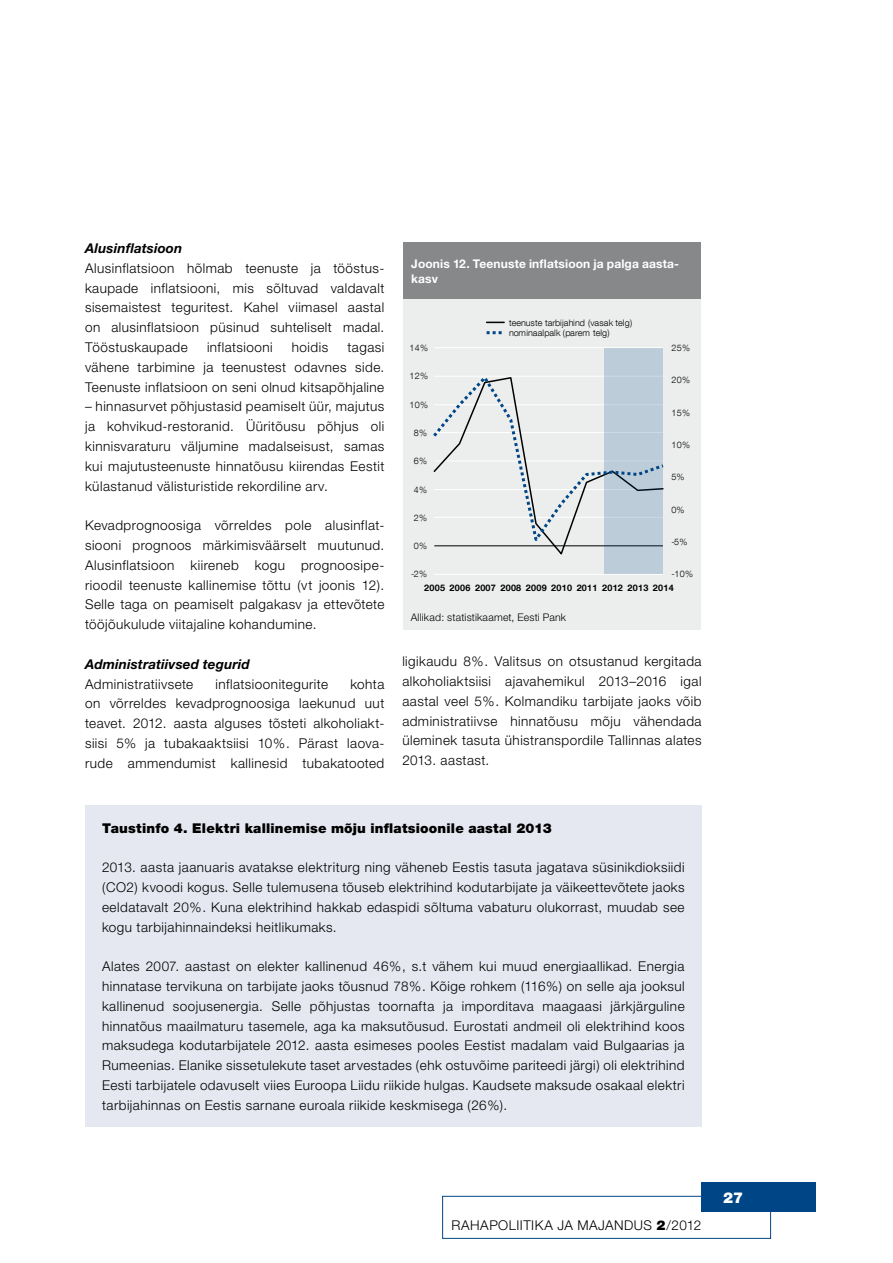
<style>
.page{position:relative;width:893px;height:1263px;background:#fff}
.page>*{position:absolute;margin:0;border:0;box-sizing:border-box;transform-origin:0 0}
.t1{font:900 15px "Helvetica Neue";color:#fff}
.t2{font:300 13.5px/19.8px "Helvetica Neue";letter-spacing:.035em;color:#000;text-align:justify}
.t3{font:900 13.5px "Helvetica Neue";letter-spacing:.015em;color:#000}
.t4{font:italic 700 13.5px "Helvetica Neue";letter-spacing:.01em;color:#000}
.t5{font:700 12px/15px "Helvetica Neue";letter-spacing:.01em;color:#fff}
.t6{font:300 10.5px "Helvetica Neue";letter-spacing:.015em;color:#000}
.t7{font:300 9px/10.4px "Helvetica Neue LT Com";color:#000}
.t8{font:300 9px "Helvetica Neue LT Com";letter-spacing:.02em;color:#000}
.t9{font:700 9px "Helvetica Neue LT Com";letter-spacing:.03em;color:#000}
.s1{font-weight:900}
</style>
<div class="page">
<div style="left:442px;top:1196px;width:329px;height:43px;border:1px solid #004687"></div>
<div style="left:701px;top:1182px;width:114px;height:30px;background:#004687"></div>
<div style="left:403px;top:243px;width:297px;height:387px;background:#eceded"></div>
<hr style="left:434px;top:347px;width:229px;height:1px;background:#fff">
<hr style="left:434px;top:574px;width:229px;height:1px;background:#fff">
<svg style="left:433px;top:373px;width:231px;height:184px"></svg>
<svg style="left:487px;top:322px;width:17px;height:1px"></svg>
<svg style="left:487px;top:331px;width:15px;height:3px"></svg>
<div style="left:604px;top:348px;width:58px;height:226px;background:#bdccd9"></div>
<div style="left:403px;top:242px;width:297px;height:57px;background:#87888a"></div>
<div style="left:85px;top:805px;width:617px;height:322px;background:#e6e8f1"></div>
<p class="t4" style="left:85px;top:240px;width:99px">Alusinflatsioon</p>
<p class="t2" style="left:85px;top:258px;width:301px">Alusinflatsioon hõlmab teenuste ja tööstus&shy;kaupade inflatsiooni, mis sõltuvad valdavalt sisemaistest teguritest. Kahel viimasel aastal on alusinflatsioon püsinud suhteliselt madal.<br>Tööstuskaupade</p>
<p class="t2" style="left:85px;top:337px;width:301px;text-indent:262px">tagasi vähene tarbimine ja teenustest odavnes side.<br>Teenuste inflatsioon on seni olnud kitsapõhjaline</p>
<p class="t2" style="left:85px;top:396px;width:301px">– hinnasurvet põhjustasid peamiselt üür, majutus ja kohvikud-restoranid. Üüritõusu põhjus oli kinnisvaraturu väljumine madalseisust, samas kui majutusteenuste hinnatõusu kiirendas Eestit külastanud välisturistide rekordiline arv.</p>
<p class="t2" style="left:85px;top:515px;width:301px">Kevadprognoosiga võrreldes pole alusinflat&shy;siooni prognoos märkimisväärselt muutunud.<br>Alusinflatsioon kiireneb kogu prognoosipe&shy;rioodil teenuste kallinemise tõttu (vt joonis 12).<br>Selle taga on peamiselt palgakasv ja ettevõtete tööjõukulude viitajaline kohandumine.</p>
<p class="t4" style="left:85px;top:656px;width:166px">Administratiivsed tegurid</p>
<p class="t2" style="left:85px;top:674px;width:110px">Administratiivsete</p>
<p class="t2" style="left:216px;top:674px;width:114px">inflatsioonitegurite</p>
<p class="t2" style="left:207px;top:337px;width:67px">inflatsiooni</p>
<p class="t2" style="left:292px;top:337px;width:38px">hoidis</p>
<p class="t2" style="left:85px;top:674px;width:301px;text-indent:265px">kohta on võrreldes kevadprognoosiga laekunud uut teavet. 2012. aasta alguses tõsteti alkoholiakt&shy;siisi 5% ja tubakaaktsiisi 10%. Pärast laova&shy;rude ammendumist kallinesid tubakatooted</p>
<p class="t5" style="left:411px;top:256px;width:269px">Joonis 12. Teenuste inflatsioon ja palga aasta&shy;kasv</p>
<p class="t8" style="left:409px;top:342px;width:20px">14%</p>
<p class="t8" style="left:409px;top:371px;width:20px">12%</p>
<p class="t8" style="left:409px;top:399px;width:20px">10%</p>
<p class="t8" style="left:414px;top:427px;width:15px">8%</p>
<p class="t8" style="left:414px;top:455px;width:15px">6%</p>
<p class="t8" style="left:414px;top:484px;width:15px">4%</p>
<p class="t8" style="left:414px;top:512px;width:15px">2%</p>
<p class="t8" style="left:414px;top:540px;width:15px">0%</p>
<p class="t8" style="left:411px;top:569px;width:18px">-2%</p>
<p class="t7" style="left:509px;top:317px;width:124px">teenuste tarbijahind (vasak telg) nominaalpalk (parem telg)</p>
<p class="t8" style="left:672px;top:342px;width:20px">25%</p>
<p class="t8" style="left:672px;top:375px;width:20px">20%</p>
<p class="t8" style="left:672px;top:407px;width:20px">15%</p>
<p class="t8" style="left:672px;top:439px;width:20px">10%</p>
<p class="t8" style="left:671px;top:472px;width:15px">5%</p>
<p class="t8" style="left:671px;top:504px;width:15px">0%</p>
<p class="t8" style="left:671px;top:536px;width:18px">-5%</p>
<p class="t8" style="left:672px;top:569px;width:23px">-10%</p>
<p class="t9" style="left:424px;top:582px;width:251px">2005 2006 2007 2008 2009 2010 2011 2012 2013 2014</p>
<p class="t6" style="left:411px;top:611px;width:157px">Allikad: statistikaamet, Eesti Pank</p>
<p class="t2" style="left:402px;top:651px;width:301px">ligikaudu 8%. Valitsus on otsustanud kergitada alkoholiaktsiisi ajavahemikul 2013–2016 igal aastal veel 5%. Kolmandiku tarbijate jaoks võib administratiivse hinnatõusu mõju vähendada üleminek tasuta ühistranspordile Tallinnas alates 2013. aastast.</p>
<p class="t3" style="left:102px;top:820px;width:451px">Taustinfo 4. Elektri kallinemise mõju inflatsioonile aastal 2013</p>
<p class="t2" style="left:102px;top:857px;width:584px">2013. aasta jaanuaris avatakse elektriturg ning väheneb Eestis tasuta jagatava süsinikdioksiidi (CO2) kvoodi kogus. Selle tulemusena tõuseb elektrihind kodutarbijate ja väikeettevõtete jaoks eeldatavalt 20%. Kuna elektrihind hakkab edaspidi sõltuma vabaturu olukorrast, muudab see kogu tarbijahinnaindeksi heitlikumaks.</p>
<p class="t2" style="left:102px;top:956px;width:584px">Alates 2007. aastast on elekter kallinenud 46%, s.t vähem kui muud energiaallikad. Energia hinnatase tervikuna on tarbijate jaoks tõusnud 78%. Kõige rohkem (116%) on selle aja jooksul kallinenud soojusenergia. Selle põhjustas toornafta ja imporditava maagaasi järkjärguline hinnatõus maailmaturu tasemele, aga ka maksutõusud. Eurostati andmeil oli elektrihind koos maksudega kodutarbijatele 2012. aasta esimeses pooles Eestist madalam vaid Bulgaarias ja Rumeenias. Elanike sissetulekute taset arvestades (ehk ostuvõime pariteedi järgi) oli elektrihind Eesti tarbijatele odavuselt viies Euroopa Liidu riikide hulgas. Kaudsete maksude osakaal elektri tarbijahinnas on Eestis sarnane euroala riikide keskmisega (26%).</p>
<p class="t2" style="left:451px;top:1214px;width:251px">RAHAPOLIITIKA JA MAJANDUS <span class="s1">2</span>/2012</p>
<p class="t1" style="left:723px;top:1188px;width:22px">27</p>
</div>
